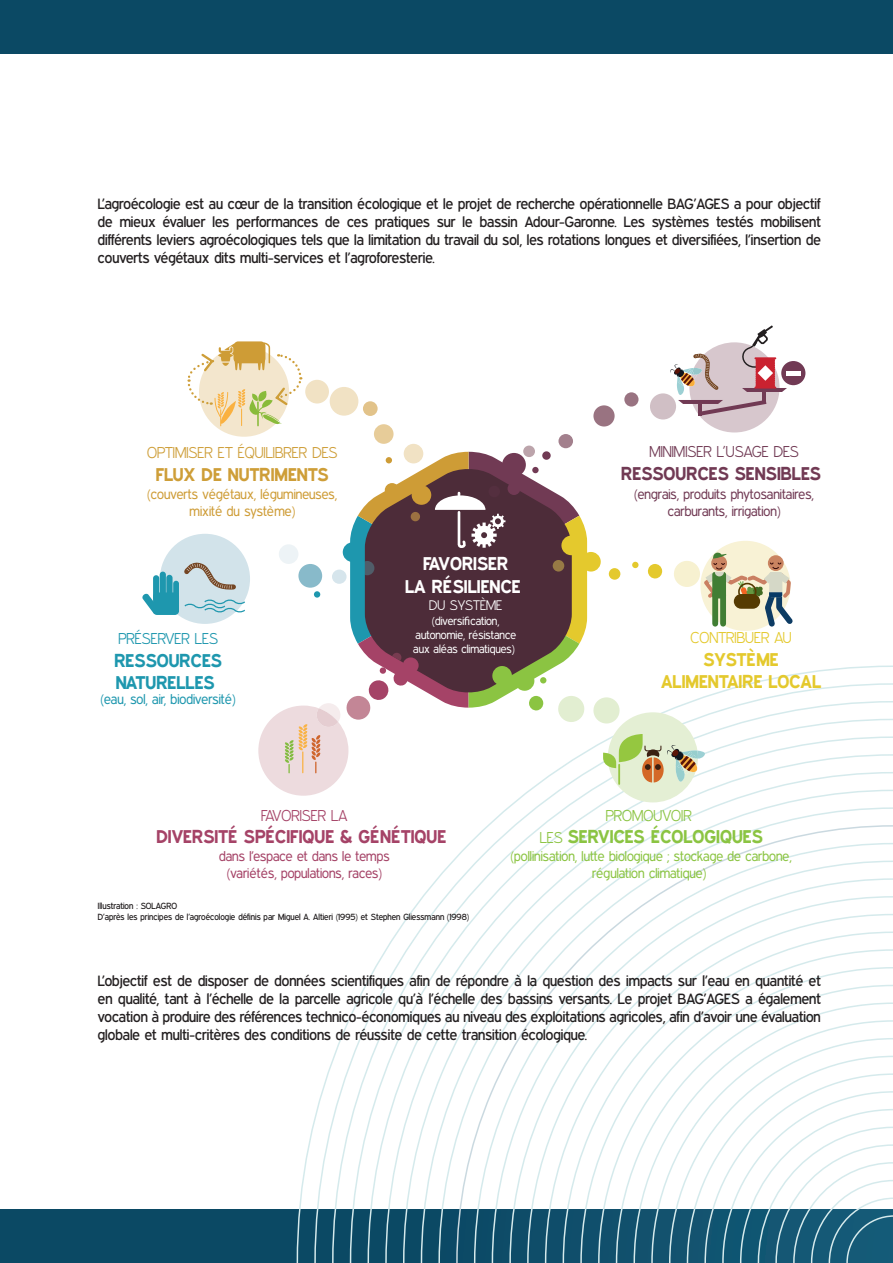
<style>
.page{position:relative;width:893px;height:1263px;background:#fff}
.page>*{position:absolute;margin:0;border:0;box-sizing:border-box;transform-origin:0 0}
.t1{font:700 18.75px "Expressway Rg";color:#a54367}
.t2{font:700 18.75px/22.5px "Expressway Rg";color:#e4c92d;text-align:center}
.t3{font:700 18.75px "Expressway Rg";color:#8bc442}
.t4{font:700 18.75px/22.5px "Expressway Rg";color:#fff;text-align:center}
.t5{font:700 18.75px/22.5px "Expressway Rg";color:#1e97ae}
.t6{font:700 18.75px "Expressway Rg";color:#713a54}
.t7{font:700 18.75px "Expressway Rg";color:#ce9e38}
.t8{font:15.9px "Expressway Lt";color:#ce9e38}
.t9{font:15.9px "Expressway Lt";color:#713a54}
.t10{font:15.9px "Expressway Lt";color:#e4c92d}
.t11{font:15.9px "Expressway Lt";color:#1e97ae}
.t12{font:15.9px "Expressway Lt";color:#a54367}
.t13{font:15.9px "Expressway Lt";color:#8bc442}
.t14{font:15px/18px "Expressway Rg";color:#231f20;text-align:justify}
.t15{font:14.1px "Expressway Lt";color:#fff}
.t16{font:13.8px/16.6px "Expressway Bk";color:#8bc442;text-align:center}
.t17{font:13.8px/16.6px "Expressway Bk";color:#713a54;text-align:center}
.t18{font:13.8px/16.6px "Expressway Bk";color:#a54367;text-align:center}
.t19{font:13.8px/16.6px "Expressway Bk";color:#ce9c36;text-align:center}
.t20{font:13.8px "Expressway Bk";color:#1e97ae}
.t21{font:11.7px/14.1px "Expressway Bk";color:#fff;text-align:center}
.t22{font:9px/10.8px "Expressway Rg";color:#231f20}
.s1{font-family:"Myriad Pro"}
.s2{font-family:"Expressway Lt";font-weight:400;font-size:15.9px}
</style>
<div class="page">
<div style="left:0;top:0;width:893px;height:1262px;background:#0b4964"></div>
<div style="left:0;top:54px;width:893px;height:1155px;background:#fff"></div>
<svg style="left:297px;top:665px;width:596px;height:598px"></svg>
<div style="left:199px;top:347px;width:90px;height:90px;background:#f3e6cd;border-radius:50%"></div>
<svg style="left:187px;top:341px;width:116px;height:85px"></svg>
<svg style="left:671px;top:325px;width:116px;height:107px"></svg>
<div style="left:781px;top:361px;width:24px;height:24px;background:#713a54;border-radius:50%"></div>
<hr style="left:786px;top:371px;width:15px;height:4px;background:#fff">
<div style="left:650px;top:393px;width:26px;height:26px;background:#d0bfc5;border-radius:50%"></div>
<div style="left:593px;top:405px;width:22px;height:21px;background:#997381;border-radius:50%"></div>
<div style="left:624px;top:392px;width:14px;height:15px;background:#997381;border-radius:50%"></div>
<div style="left:558px;top:434px;width:15px;height:14px;background:#a3808d;border-radius:50%"></div>
<div style="left:523px;top:446px;width:12px;height:11px;background:#bca4ab;border-radius:50%"></div>
<div style="left:404px;top:444px;width:19px;height:19px;background:#f1e2c4;border-radius:50%"></div>
<div style="left:305px;top:380px;width:24px;height:23px;background:#f1e2c4;border-radius:50%"></div>
<div style="left:374px;top:424px;width:20px;height:20px;background:#e7cc99;border-radius:50%"></div>
<div style="left:330px;top:387px;width:28px;height:29px;background:#f1e2c4;border-radius:50%"></div>
<div style="left:363px;top:401px;width:15px;height:15px;background:#e2c38a;border-radius:50%"></div>
<svg style="left:258px;top:452px;width:540px;height:350px"></svg>
<div style="left:343px;top:542px;width:19px;height:20px;background:#1e97ae;border-radius:50%"></div>
<div style="left:332px;top:570px;width:15px;height:14px;background:#d6e5ec;border-radius:50%"></div>
<div style="left:160px;top:534px;width:90px;height:90px;background:#d2e3ea;border-radius:50%"></div>
<svg style="left:184px;top:598px;width:62px;height:16px"></svg>
<div style="left:153px;top:575px;width:6px;height:26px;background:#1e97ae;border-radius:3px"></div>
<div style="left:160px;top:572px;width:6px;height:25px;background:#1e97ae;border-radius:3px"></div>
<div style="left:166px;top:575px;width:7px;height:26px;background:#1e97ae;border-radius:3px"></div>
<div style="left:173px;top:581px;width:6px;height:24px;background:#1e97ae;border-radius:3px"></div>
<svg style="left:142px;top:593px;width:13px;height:22px"></svg>
<div style="left:153px;top:592px;width:26px;height:23px;background:#1e97ae;border-radius:4px"></div>
<svg style="left:184px;top:563px;width:52px;height:27px"></svg>
<p class="t14" style="left:98px;top:195px;width:724px">L’agroécologie est au cœur de la transition écologique et le projet de recherche opérationnelle BAG’AGES a pour objectif de mieux évaluer les performances de ces pratiques sur le bassin Adour-Garonne. Les systèmes testés mobilisent différents leviers agroécologiques tels que la limitation du travail du sol, les rotations longues et diversifiées, l’insertion de couverts végétaux dits multi-services et l’agroforesterie.</p>
<p class="t8" style="left:147px;top:443px;width:192px">OPTIMISER ET ÉQUILIBRER DES</p>
<p class="t7" style="left:156px;top:463px;width:174px">FLUX DE NUTRIMENTS</p>
<p class="t19" style="left:148px;top:486px;width:191px">(couverts végétaux, légumineuses, mixité du système)</p>
<p class="t11" style="left:118px;top:629px;width:101px">PRÉSERVER LES</p>
<p class="t5" style="left:114px;top:648px;width:109px">RESSOURCES<br>NATURELLES</p>
<p class="t20" style="left:101px;top:691px;width:136px">(eau, sol, air, biodiversité)</p>
<p class="t4" style="left:405px;top:552px;width:117px">FAVORISER<br>LA RÉSILIENCE</p>
<p class="t15" style="left:429px;top:596px;width:75px">DU SYSTÈME</p>
<p class="t21" style="left:413px;top:614px;width:104px">(diversi<span class="s1">fi</span>cation, autonomie, résistance aux aléas climatiques)</p>
<p class="t9" style="left:649px;top:442px;width:151px">MINIMISER L’USAGE DES</p>
<p class="t6" style="left:621px;top:462px;width:201px">RESSOURCES SENSIBLES</p>
<p class="t17" style="left:634px;top:486px;width:181px">(engrais, produits phytosanitaires, carburants, irrigation)</p>
<p class="t10" style="left:690px;top:628px;width:103px">CONTRIBUER AU</p>
<p class="t2" style="left:661px;top:647px;width:162px">SYSTÈME<br>ALIMENTAIRE LOCAL</p>
<p class="t12" style="left:261px;top:805px;width:88px">FAVORISER LA</p>
<p class="t1" style="left:156px;top:825px;width:291px">DIVERSITÉ SPÉCIFIQUE &amp; GÉNÉTIQUE</p>
<p class="t18" style="left:219px;top:847px;width:172px">dans l’espace et dans le temps (variétés, populations, races)</p>
<p class="t22" style="left:98px;top:900px;width:373px">Illustration : SOLAGRO<br>D’après les principes de l’agroécologie définis par Miguel A. Altieri (1995) et Stephen Gliessmann (1998)</p>
<p class="t13" style="left:606px;top:805px;width:88px">PROMOUVOIR</p>
<p class="t3" style="left:540px;top:825px;width:225px"><span class="s2">LES</span> SERVICES ÉCOLOGIQUES</p>
<p class="t16" style="left:511px;top:847px;width:282px">(pollinisation, lutte biologique ; stockage de carbone, régulation climatique)</p>
<p class="t14" style="left:98px;top:971px;width:724px">L’objectif est de disposer de données scientifiques afin de répondre à la question des impacts sur l’eau en quantité et en qualité, tant à l’échelle de la parcelle agricole qu’à l’échelle des bassins versants. Le projet BAG’AGES a également vocation à produire des références technico-économiques au niveau des exploitations agricoles, afin d’avoir une évaluation globale et multi-critères des conditions de réussite de cette transition écologique.</p>
</div>
